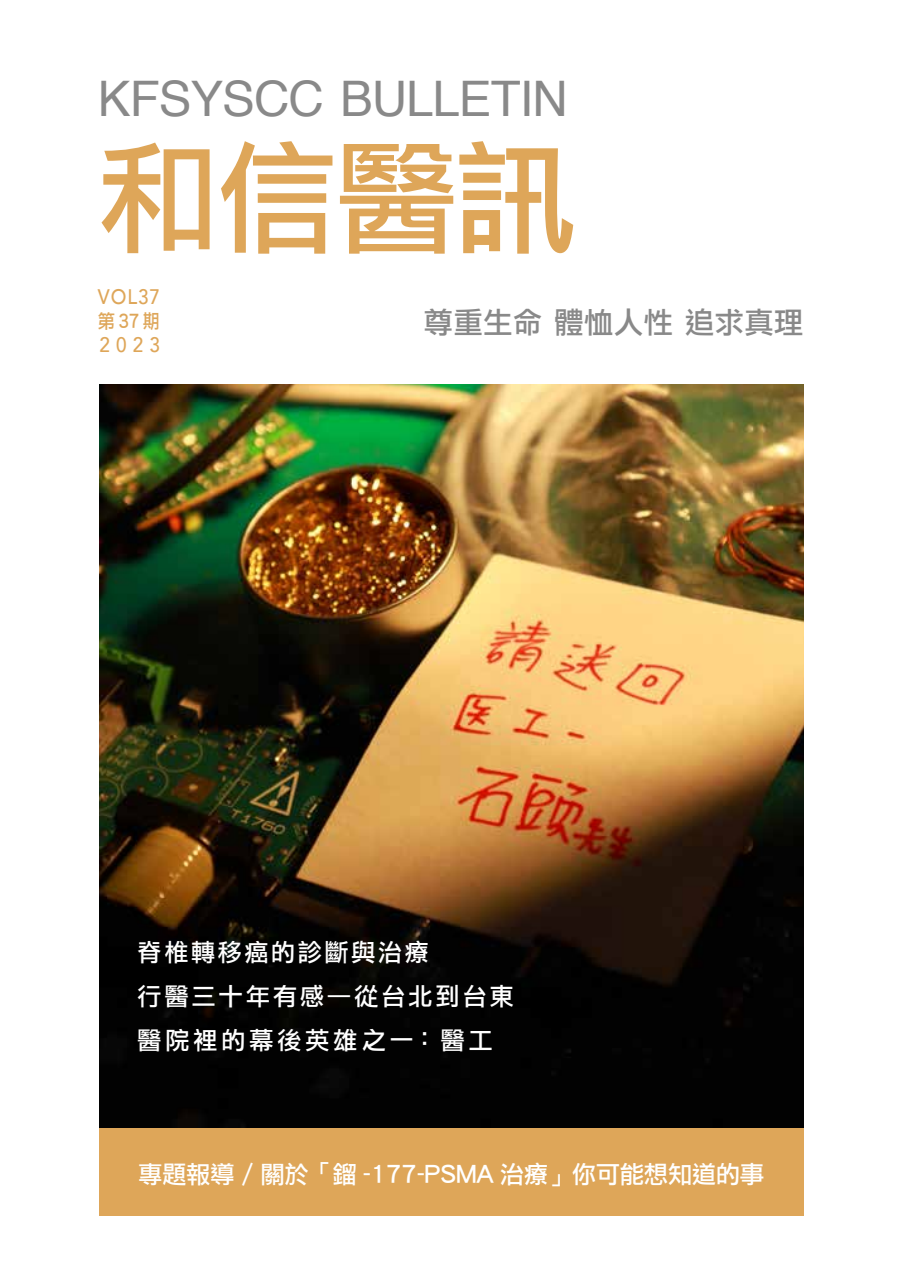
<style>
.page{position:relative;width:903px;height:1275px;background:#fff}
.page>*{position:absolute;margin:0;border:0;box-sizing:border-box;transform-origin:0 0}
.t1{font:122.5px "Li Hei Pro";color:#dea659}
.t2{font:49px "Helvetica";letter-spacing:-.02em;color:#898989}
.t3{font:29.75px "Li Hei Pro";color:#898989}
.t4{font:24.5px/43.6px "Li Hei Pro";letter-spacing:.09em;color:#fff}
.t5{font:24.5px "Li Hei Pro";letter-spacing:-.02em;color:#fff}
.t6{font:500 21px "Avenir";letter-spacing:.045em;color:#dea659;scale:.9 1}
.t7{font:19.25px "Li Hei Pro";color:#dea659;scale:.9 1}
</style>
<div class="page">
<div style="left:99px;top:1124px;width:705px;height:92px;background:#dea659"></div>
<img style="left:99px;top:384px;width:704px;height:743px">
<h2 class="t2" style="left:98px;top:62px;width:471px">KFSYSCC BULLETIN</h2>
<h1 class="t1" style="left:97px;top:136px;width:482px">和信醫訊</h1>
<p class="t6" style="left:98px;top:278px;width:70px">VOL37</p>
<p class="t7" style="left:98px;top:312px;width:70px">第37期</p>
<p class="t6" style="left:99px;top:326px;width:69px">2023</p>
<p class="t3" style="left:424px;top:307px;width:382px">尊重生命 體恤人性 追求真理</p>
<p class="t4" style="left:137px;top:931px;width:378px">脊椎轉移癌的診斷與治療<br>行醫三十年有感—從台北到台東醫院裡的幕後英雄之一：醫工</p>
<p class="t5" style="left:138px;top:1162px;width:628px">專題報導 / 關於「鎦 -177-PSMA 治療」你可能想知道的事</p>
</div>
